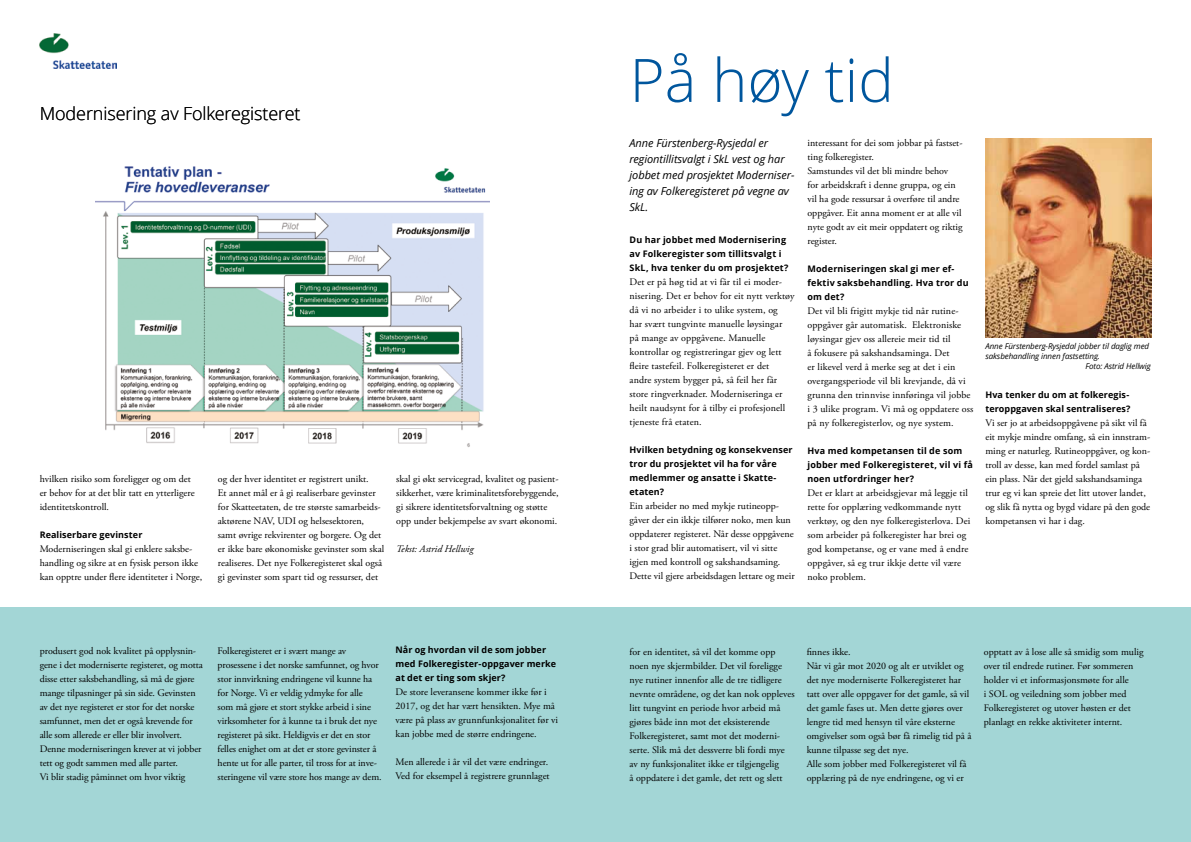
<style>
.page{position:relative;width:1191px;height:842px;background:#fff}
.page>*{position:absolute;margin:0;border:0;box-sizing:border-box;transform-origin:0 0}
.t1{font:300 60px "Open Sans";color:#00569d}
.t2{font:300 18px "Open Sans";letter-spacing:-.005em;color:#000}
.t3{font:italic 11px/16px "Open Sans";letter-spacing:-.005em;color:#000}
.t4{font:10px/14px "Adobe Garamond Pro";color:#000}
.t5{font:italic 10px "Adobe Garamond Pro";color:#000}
.t6{font:700 9px/14px "Open Sans";letter-spacing:.015em;color:#000}
.t7{font:italic 8px "Open Sans";letter-spacing:-.01em;color:#000}
</style>
<div class="page">
<div style="left:0;top:607px;width:1191px;height:235px;background:#a3d6d6"></div>
<img style="left:40px;top:33px;width:76px;height:36px">
<img style="left:96px;top:166px;width:393px;height:281px">
<img style="left:985px;top:139px;width:166px;height:198px">
<h2 class="t2" style="left:40px;top:103px;width:262px">Modernisering av Folkeregisteret</h2>
<p class="t4" style="left:40px;top:472px;width:156px">hvilken risiko som foreligger og om det er behov for at det blir tatt en ytterligere identitetskontroll.</p>
<p class="t6" style="left:40px;top:527px;width:104px">Realiserbare gevinster</p>
<p class="t4" style="left:40px;top:542px;width:164px">Moderniseringen skal gi enklere saksbe&shy;handling og sikre at en fysisk person ikke kan opptre under flere identiteter i Norge,</p>
<p class="t4" style="left:218px;top:472px;width:168px">og der hver identitet er registrert unikt.<br>Et annet mål er å gi realiserbare gevinster for Skatteetaten, de tre største samarbeids&shy;aktørene NAV, UDI og helsesektoren, samt øvrige rekvirenter og borgere. Og det er ikke bare økonomiske gevinster som skal realiseres. Det nye Folkeregisteret skal også gi gevinster som spart tid og ressurser, det</p>
<p class="t4" style="left:396px;top:472px;width:164px">skal gi økt servicegrad, kvalitet og pasient&shy;sikkerhet, være kriminalitetsforebyggende, gi sikrere identitetsforvaltning og støtte opp under bekjempelse av svart økonomi.</p>
<p class="t5" style="left:396px;top:542px;width:79px">Tekst: Astrid Hellwig</p>
<p class="t4" style="left:40px;top:644px;width:165px">produsert god nok kvalitet på opplysnin&shy;gene i det moderniserte registeret, og motta disse etter saksbehandling, så må de gjøre mange tilpasninger på sin side. Gevinsten av det nye registeret er stor for det norske samfunnet, men det er også krevende for alle som allerede er eller blir involvert.<br>Denne moderniseringen krever at vi jobber tett og godt sammen med alle parter.<br>Vi blir stadig påminnet om hvor viktig</p>
<p class="t4" style="left:218px;top:644px;width:165px">Folkeregisteret er i svært mange av prosessene i det norske samfunnet, og hvor stor innvirkning endringene vil kunne ha for Norge. Vi er veldig ydmyke for alle<br>som må gjøre et stort stykke arbeid i sine virksomheter for å kunne ta i bruk det nye registeret på sikt. Heldigvis er det en stor felles enighet om at det er store gevinster å hente ut for alle parter, til tross for at inve&shy;steringene vil være store hos mange av dem.</p>
<p class="t6" style="left:395px;top:643px;width:162px">Når og hvordan vil de som jobber med Folkeregister-oppgaver merke at det er ting som skjer?</p>
<p class="t4" style="left:395px;top:685px;width:164px">De store leveransene kommer ikke før i 2017, og det har vært hensikten. Mye må være på plass av grunnfunksjonalitet før vi kan jobbe med de større endringene.</p>
<p class="t4" style="left:395px;top:755px;width:156px">Men allerede i år vil det være endringer.<br>Ved for eksempel å registrere grunnlaget</p>
<h1 class="t1" style="left:629px;top:46px;width:266px">På høy tid</h1>
<p class="t3" style="left:629px;top:136px;width:166px">Anne Fürstenberg-Rysjedal er regiontillitsvalgt i SkL vest og har jobbet med prosjektet Moderniser&shy;ing av Folkeregisteret på vegne av<br>SkL.</p>
<p class="t6" style="left:629px;top:233px;width:160px">Du har jobbet med Modernisering av Folkeregister som tillitsvalgt i<br>SkL, hva tenker du om prosjektet?</p>
<p class="t4" style="left:629px;top:275px;width:166px">Det er på høg tid at vi får til ei moder&shy;nisering. Det er behov for eit nytt verktøy då vi no arbeider i to ulike system, og<br>har svært tungvinte manuelle løysingar<br>på mange av oppgåvene. Manuelle kontrollar og registreringar gjev og lett fleire tastefeil. Folkeregisteret er det<br>andre system bygger på, så feil her får store ringverknader. Moderniseringa er heilt naudsynt for å tilby ei profesjonell tjeneste frå etaten.</p>
<p class="t6" style="left:629px;top:443px;width:164px">Hvilken betydning og konsekvenser tror du prosjektet vil ha for våre medlemmer og ansatte i Skatte&shy;etaten?</p>
<p class="t4" style="left:629px;top:499px;width:167px">Ein arbeider no med mykje rutineopp&shy;gåver der ein ikkje tilfører noko, men kun oppdaterer registeret. Når desse oppgåvene i stor grad blir automatisert, vil vi sitte igjen med kontroll og sakshandsaming.<br>Dette vil gjere arbeidsdagen lettare og meir</p>
<p class="t4" style="left:807px;top:136px;width:157px">interessant for dei som jobbar på fastset&shy;ting folkeregister.<br>Samstundes vil det bli mindre behov<br>for arbeidskraft i denne gruppa, og ein vil ha gode ressursar å overføre til andre oppgåver. Eit anna moment er at alle vil nyte godt av eit meir oppdatert og riktig register.</p>
<p class="t6" style="left:807px;top:262px;width:163px">Moderniseringen skal gi mer ef&shy;fektiv saksbehandling. Hva tror du om det?</p>
<p class="t4" style="left:807px;top:304px;width:167px">Det vil bli frigitt mykje tid når rutine&shy;oppgåver går automatisk. Elektroniske løysingar gjev oss allereie meir tid til<br>å fokusere på sakshandsaminga. Det<br>er likevel verd å merke seg at det i ein overgangsperiode vil bli krevjande, då vi grunna den trinnvise innføringa vil jobbe i 3 ulike program. Vi må og oppdatere oss på ny folkeregisterlov, og nye system.</p>
<p class="t6" style="left:807px;top:444px;width:167px">Hva med kompetansen til de som jobber med Folkeregisteret, vil vi få noen utfordringer her?</p>
<p class="t4" style="left:807px;top:486px;width:164px">Det er klart at arbeidsgjevar må leggje til rette for opplæring vedkommande nytt verktøy, og den nye folkeregisterlova. Dei som arbeider på folkeregister har brei og god kompetanse, og er vane med å endre oppgåver, så eg trur ikkje dette vil være noko problem.</p>
<p class="t7" style="left:985px;top:342px;width:165px">Anne Fürstenberg-Rysjedal jobber til daglig med</p>
<p class="t7" style="left:985px;top:352px;width:116px">saksbehandling innen fastsetting.</p>
<p class="t7" style="left:1085px;top:362px;width:67px">Foto: Astrid Hellwig</p>
<p class="t6" style="left:985px;top:388px;width:146px">Hva tenker du om at folkeregis&shy;teroppgaven skal sentraliseres?</p>
<p class="t4" style="left:985px;top:416px;width:166px">Vi ser jo at arbeidsoppgåvene på sikt vil få eit mykje mindre omfang, så ein innstram&shy;ming er naturleg. Rutineoppgåver, og kon&shy;troll av desse, kan med fordel samlast på ein plass. Når det gjeld sakshandsaminga trur eg vi kan spreie det litt utover landet, og slik få nytta og bygd vidare på den gode kompetansen vi har i dag.</p>
<p class="t4" style="left:629px;top:645px;width:167px">for en identitet, så vil det komme opp noen nye skjermbilder. Det vil foreligge nye rutiner innenfor alle de tre tidligere nevnte områdene, og det kan nok oppleves litt tungvint en periode hvor arbeid må gjøres både inn mot det eksisterende Folkeregisteret, samt mot det moderni&shy;serte. Slik må det dessverre bli fordi mye av ny funksjonalitet ikke er tilgjengelig<br>å oppdatere i det gamle, det rett og slett</p>
<p class="t4" style="left:806px;top:645px;width:166px">finnes ikke.<br>Når vi går mot 2020 og alt er utviklet og det nye moderniserte Folkeregisteret har tatt over alle oppgaver for det gamle, så vil det gamle fases ut. Men dette gjøres over lengre tid med hensyn til våre eksterne omgivelser som også bør få rimelig tid på å kunne tilpasse seg det nye.<br>Alle som jobber med Folkeregisteret vil få opplæring på de nye endringene, og vi er</p>
<p class="t4" style="left:983px;top:645px;width:161px">opptatt av å lose alle så smidig som mulig over til endrede rutiner. Før sommeren holder vi et informasjonsmøte for alle<br>i SOL og veiledning som jobber med Folkeregisteret og utover høsten er det planlagt en rekke aktiviteter internt.</p>
</div>
